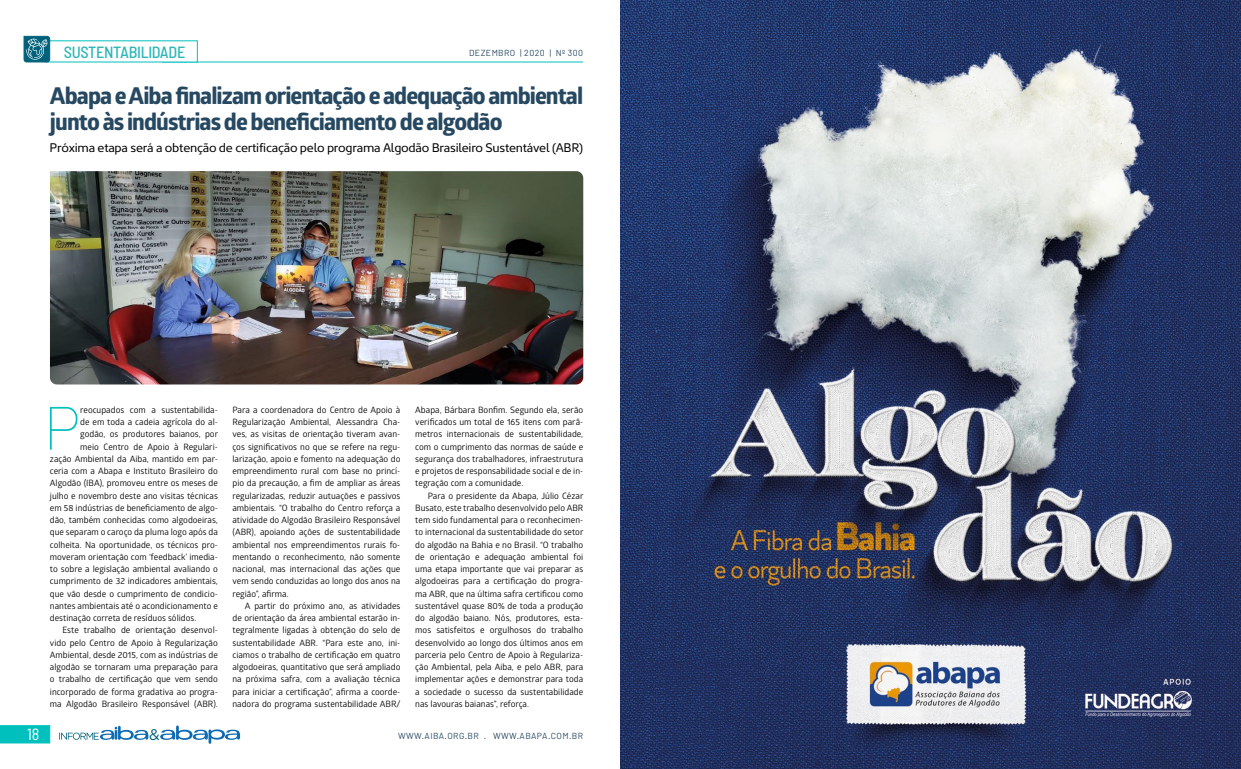
<style>
.page{position:relative;width:1241px;height:769px;background:#fff}
.page>*{position:absolute;margin:0;border:0;box-sizing:border-box;transform-origin:0 0}
.t1{font:200 62.04px "Kyrial Display Pro";color:#00c0be}
.t2{font:700 23.28px/26px "Globerx";letter-spacing:-.04em;color:#264861}
.t3{font:500 semi-condensed 16.19px "Barlow";letter-spacing:-.02em;color:#2eb6b8}
.t4{font:semi-condensed 16.19px "Barlow";color:#fff}
.t5{font:15.4px "Gotham Rounded";color:#00617a}
.t6{font:12.69px "Kyrial Sans Pro";letter-spacing:-.02em;color:#000}
.t7{font:8.75px/12.2px "Glober";color:#000;text-align:justify}
.t8{font:8.75px "Barlow";letter-spacing:.05em;color:#264861}
</style>
<div class="page">
<svg style="left:0;top:725px;width:50px;height:18px"></svg>
<hr style="left:162px;top:62px;width:421px;height:1px;background:#00c0be">
<svg style="left:160px;top:725px;width:80px;height:19px"></svg>
<svg style="left:59px;top:725px;width:90px;height:15px"></svg>
<img style="left:50px;top:171px;width:533px;height:213px">
<svg style="left:23px;top:36px;width:27px;height:26px"></svg>
<img style="left:620px;top:0;width:620px;height:769px">
<h3 class="t3" style="left:64px;top:42px;width:123px">SUSTENTABILIDADE</h3>
<h2 class="t2" style="left:50px;top:83px;width:534px">Abapa e Aiba finalizam orientação e adequação ambiental junto às indústrias de beneficiamento de algodão</h2>
<p class="t8" style="left:469px;top:47px;width:116px">DEZEMBRO | 2020 | Nº 300</p>
<h3 class="t6" style="left:50px;top:139px;width:535px">Próxima etapa será a obtenção de certificação pelo programa Algodão Brasileiro Sustentável (ABR)</h3>
<h1 class="t1" style="left:44px;top:384px;width:38px">P</h1>
<p class="t7" style="left:80px;top:403px;width:139px">reocupados com a sustentabilida-</p>
<p class="t7" style="left:80px;top:416px;width:139px">de em toda a cadeia agrícola do al-</p>
<p class="t7" style="left:80px;top:428px;width:139px">godão, os produtores baianos, por</p>
<p class="t7" style="left:80px;top:440px;width:139px">meio Centro de Apoio à Regulari-</p>
<p class="t7" style="left:50px;top:452px;width:169px">zação Ambiental da Aiba, mantido em par-</p>
<p class="t7" style="left:50px;top:465px;width:169px">ceria com a Abapa e Instituto Brasileiro do</p>
<p class="t7" style="left:50px;top:477px;width:169px">Algodão (IBA), promoveu entre os meses de</p>
<p class="t7" style="left:50px;top:489px;width:169px">julho e novembro deste ano visitas técnicas</p>
<p class="t7" style="left:50px;top:501px;width:169px">em 58 indústrias de beneficiamento de algo-</p>
<p class="t7" style="left:50px;top:514px;width:169px">dão, também conhecidas como algodoeiras,</p>
<p class="t7" style="left:50px;top:526px;width:169px">que separam o caroço da pluma logo após da</p>
<p class="t7" style="left:50px;top:538px;width:169px">colheita. Na oportunidade, os técnicos pro-</p>
<p class="t7" style="left:50px;top:550px;width:169px">moveram orientação com ‘feedback’ imedia-</p>
<p class="t7" style="left:50px;top:563px;width:169px">to sobre a legislação ambiental avaliando o</p>
<p class="t7" style="left:50px;top:575px;width:169px">cumprimento de 32 indicadores ambientais,</p>
<p class="t7" style="left:50px;top:587px;width:169px">que vão desde o cumprimento de condicio-</p>
<p class="t7" style="left:50px;top:599px;width:169px">nantes ambientais até o acondicionamento e</p>
<p class="t7" style="left:50px;top:612px;width:148px">destinação correta de resíduos sólidos.</p>
<p class="t7" style="left:62px;top:624px;width:157px">Este trabalho de orientação desenvol-</p>
<p class="t7" style="left:50px;top:636px;width:169px">vido pelo Centro de Apoio à Regularização</p>
<p class="t7" style="left:50px;top:648px;width:169px">Ambiental, desde 2015, com as indústrias de</p>
<p class="t7" style="left:50px;top:661px;width:169px">algodão se tornaram uma preparação para</p>
<p class="t7" style="left:50px;top:673px;width:169px">o trabalho de certificação que vem sendo</p>
<p class="t7" style="left:50px;top:685px;width:169px">incorporado de forma gradativa ao progra-</p>
<p class="t7" style="left:50px;top:697px;width:169px">ma Algodão Brasileiro Responsável (ABR).</p>
<h3 class="t4" style="left:27px;top:724px;width:14px">18</h3>
<h3 class="t5" style="left:149px;top:725px;width:12px">&amp;</h3>
<p class="t7" style="left:232px;top:403px;width:169px">Para a coordenadora do Centro de Apoio à Regularização Ambiental, Alessandra Cha&shy;ves, as visitas de orientação tiveram avan&shy;ços significativos no que se refere na regu&shy;larização, apoio e fomento na adequação do empreendimento rural com base no princí&shy;pio da precaução, a fim de ampliar as áreas regularizadas, reduzir autuações e passivos ambientais. “O trabalho do Centro reforça a atividade do Algodão Brasileiro Responsável (ABR), apoiando ações de sustentabilidade ambiental nos empreendimentos rurais fo&shy;mentando o reconhecimento, não somente nacional, mas internacional das ações que vem sendo conduzidas ao longo dos anos na região”, afirma.</p>
<p class="t7" style="left:232px;top:599px;width:169px;text-indent:12px">A partir do próximo ano, as atividades de orientação da área ambiental estarão in&shy;tegralmente ligadas à obtenção do selo de sustentabilidade ABR. “Para este ano, ini&shy;ciamos o trabalho de certificação em quatro algodoeiras, quantitativo que será ampliado na próxima safra, com a avaliação técnica para iniciar a certificação”, afirma a coorde&shy;nadora do programa sustentabilidade ABR/</p>
<p class="t7" style="left:415px;top:403px;width:169px">Abapa, Bárbara Bonfim. Segundo ela, serão verificados um total de 165 itens com parâ&shy;metros internacionais de sustentabilidade, com o cumprimento das normas de saúde e segurança dos trabalhadores, infraestrutura e projetos de responsabilidade social e de in&shy;tegração com a comunidade.</p>
<p class="t7" style="left:415px;top:489px;width:170px;text-indent:12px">Para o presidente da Abapa, Júlio Cézar Busato, este trabalho desenvolvido pelo ABR tem sido fundamental para o reconhecimen&shy;to internacional da sustentabilidade do setor do algodão na Bahia e no Brasil. “O trabalho de orientação e adequação ambiental foi uma etapa importante que vai preparar as algodoeiras para a certificação do progra&shy;ma ABR, que na última safra certificou como sustentável quase 80% de toda a produção do algodão baiano. Nós, produtores, esta&shy;mos satisfeitos e orgulhosos do trabalho desenvolvido ao longo dos últimos anos em parceria pelo Centro de Apoio à Regulariza&shy;ção Ambiental, pela Aiba, e pelo ABR, para implementar ações e demonstrar para toda a sociedade o sucesso da sustentabilidade nas lavouras baianas”, reforça.</p>
<p class="t8" style="left:398px;top:730px;width:187px">WWW.AIBA.ORG.BR . WWW.ABAPA.COM.BR</p>
</div>
